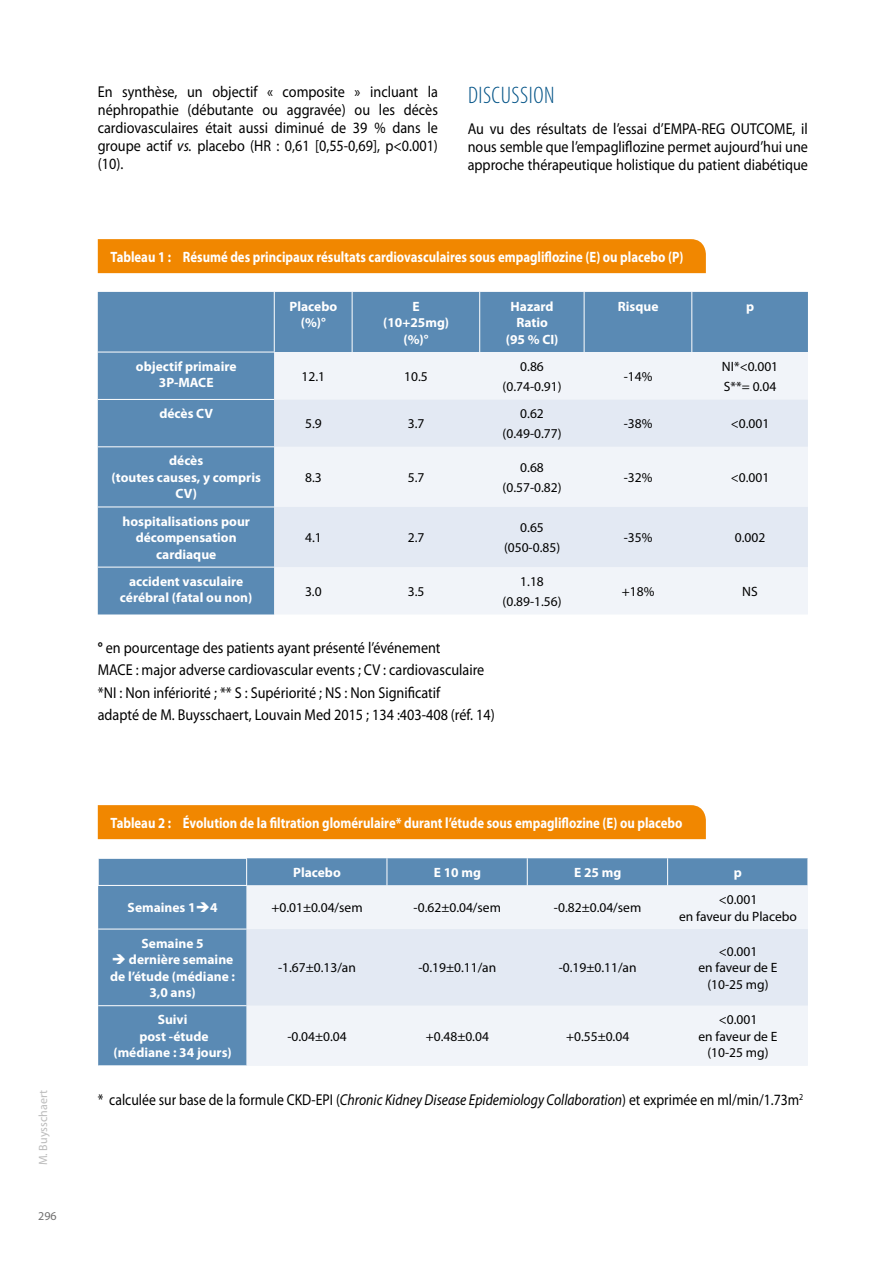
<style>
.page{position:relative;width:893px;height:1263px;background:#fff}
.page>*{position:absolute;margin:0;border:0;box-sizing:border-box;transform-origin:0 0}
.t1{font:300 condensed 24px "Myriad Pro";letter-spacing:.02em;color:#005286}
.t2{font:15.75px/18px "Myriad Pro";color:#000;text-align:justify;scale:.9 1}
.t3{font:15.75px "Myriad Pro";color:#000;scale:.87 1}
.t4{font:700 15px "Myriad Pro";color:#fff;scale:.85 1}
.t5{font:13.5px/20.2px "Myriad Pro";color:#000;text-align:center}
.t6{font:700 13.5px/16.5px "Myriad Pro";color:#fff;text-align:center}
.t7{font:12px "Myriad Pro";color:#bcbcbc}
.t8{font:12px "Myriad Pro";color:#706f6f}
.s1{font-style:italic}
.s2{font-weight:700}
</style>
<div class="page">
<div style="left:98px;top:239px;width:608px;height:34px;background:#f18700"></div>
<div style="left:98px;top:292px;width:710px;height:322px;background:#5a8ab4"></div>
<div style="left:274px;top:352px;width:534px;height:262px;background:#f1f4f9"></div>
<svg style="left:274px;top:399px;width:534px;height:168px;fill:#e3e9f3"></svg>
<hr style="left:98px;top:399px;width:176px;height:1px;background:#fff">
<hr style="left:98px;top:446px;width:176px;height:1px;background:#fff">
<hr style="left:98px;top:507px;width:176px;height:1px;background:#fff">
<hr style="left:98px;top:567px;width:176px;height:1px;background:#fff">
<hr style="left:352px;top:292px;width:1px;height:60px;background:#fff">
<hr style="left:479px;top:292px;width:1px;height:60px;background:#fff">
<hr style="left:584px;top:292px;width:1px;height:60px;background:#fff">
<hr style="left:691px;top:292px;width:1px;height:60px;background:#fff">
<hr style="left:98px;top:352px;width:177px;height:1px;background:#fff">
<hr style="left:274px;top:292px;width:1px;height:60px;background:#fff">
<div style="left:98px;top:805px;width:608px;height:34px;background:#f18700"></div>
<div style="left:98px;top:858px;width:709px;height:207px;background:#5a8ab4"></div>
<div style="left:247px;top:885px;width:561px;height:181px;background:#f1f4f9"></div>
<div style="left:247px;top:929px;width:561px;height:77px;background:#e3e9f3"></div>
<svg style="left:98px;top:859px;width:1px;height:26px"></svg>
<svg style="left:246px;top:859px;width:1px;height:26px"></svg>
<svg style="left:387px;top:858px;width:1px;height:27px"></svg>
<svg style="left:527px;top:858px;width:1px;height:27px"></svg>
<svg style="left:667px;top:858px;width:1px;height:27px"></svg>
<svg style="left:807px;top:858px;width:1px;height:27px"></svg>
<hr style="left:98px;top:858px;width:149px;height:1px;background:#fff">
<hr style="left:98px;top:885px;width:149px;height:1px;background:#fff">
<hr style="left:98px;top:929px;width:149px;height:1px;background:#fff">
<hr style="left:98px;top:1005px;width:149px;height:1px;background:#fff">
<p class="t7" style="left:36px;top:1165px;width:76px;rotate:-90deg">M. Buysschaert</p>
<p class="t8" style="left:38px;top:1209px;width:20px">296</p>
<p class="t2" style="left:98px;top:82px;width:379px">En synthèse, un objectif « composite » incluant la néphropathie (débutante ou aggravée) ou les décès cardiovasculaires était aussi diminué de 39 % dans le groupe actif <span class="s1">vs.</span> placebo (HR : 0,61 [0,55-0,69], p&lt;0.001) (10).</p>
<h1 class="t1" style="left:468px;top:82px;width:88px">DISCUSSION</h1>
<p class="t2" style="left:468px;top:119px;width:379px">Au vu des résultats de l’essai d’EMPA-REG OUTCOME, il nous semble que l’empagliflozine permet aujourd’hui une approche thérapeutique holistique du patient diabétique</p>
<p class="t4" style="left:111px;top:247px;width:675px">Tableau 1 : Résumé des principaux résultats cardiovasculaires sous empagliflozine (E) ou placebo (P)</p>
<p class="t6" style="left:290px;top:297px;width:49px">Placebo (%)°</p>
<p class="t6" style="left:383px;top:297px;width:68px">E (10+25mg) (%)°</p>
<p class="t6" style="left:506px;top:297px;width:54px">Hazard<br>Ratio (95 % CI)</p>
<p class="t6" style="left:618px;top:297px;width:42px">Risque</p>
<p class="t6" style="left:746px;top:297px;width:10px">p</p>
<p class="t6" style="left:159px;top:357px;width:79px;text-align:left;text-indent:-23px">objectif primaire<br>3P-MACE</p>
<p class="t5" style="left:302px;top:366px;width:25px">12.1</p>
<p class="t5" style="left:404px;top:366px;width:25px">10.5</p>
<p class="t5" style="left:503px;top:356px;width:60px">0.86 (0.74-0.91)</p>
<p class="t5" style="left:624px;top:366px;width:30px">-14%</p>
<p class="t5" style="left:722px;top:356px;width:58px;text-align:left">NI*&lt;0.001<br>S**= 0.04</p>
<p class="t6" style="left:159px;top:405px;width:55px">décès CV</p>
<p class="t5" style="left:305px;top:413px;width:18px">5.9</p>
<p class="t5" style="left:408px;top:413px;width:18px">3.7</p>
<p class="t5" style="left:503px;top:403px;width:60px">0.62 (0.49-0.77)</p>
<p class="t5" style="left:624px;top:413px;width:30px">-38%</p>
<p class="t5" style="left:731px;top:413px;width:40px">&lt;0.001</p>
<p class="t6" style="left:112px;top:452px;width:151px">décès<br>(toutes causes, y compris<br>CV)</p>
<p class="t5" style="left:305px;top:467px;width:18px">8.3</p>
<p class="t5" style="left:408px;top:467px;width:18px">5.7</p>
<p class="t5" style="left:503px;top:457px;width:60px">0.68 (0.57-0.82)</p>
<p class="t5" style="left:624px;top:467px;width:30px">-32%</p>
<p class="t5" style="left:731px;top:467px;width:40px">&lt;0.001</p>
<p class="t6" style="left:122px;top:512px;width:129px">hospitalisations pour décompensation cardiaque</p>
<p class="t5" style="left:305px;top:527px;width:18px">4.1</p>
<p class="t5" style="left:408px;top:527px;width:18px">2.7</p>
<p class="t5" style="left:504px;top:517px;width:58px">0.65 (050-0.85)</p>
<p class="t5" style="left:624px;top:527px;width:30px">-35%</p>
<p class="t5" style="left:735px;top:527px;width:32px">0.002</p>
<p class="t6" style="left:120px;top:572px;width:134px">accident vasculaire cérébral (fatal ou non)</p>
<p class="t5" style="left:305px;top:581px;width:18px">3.0</p>
<p class="t5" style="left:408px;top:581px;width:18px">3.5</p>
<p class="t5" style="left:503px;top:571px;width:60px">1.18 (0.89-1.56)</p>
<p class="t5" style="left:622px;top:581px;width:34px">+18%</p>
<p class="t5" style="left:742px;top:581px;width:17px">NS</p>
<p class="t2" style="left:98px;top:636px;width:443px;line-height:22.2px;text-align:left"><span class="s2">°</span> en pourcentage des patients ayant présenté l’événement<br>MACE : major adverse cardiovascular events ; CV : cardiovasculaire *NI : Non infériorité ; ** S : Supériorité ; NS : Non Significatif<br>adapté de M. Buysschaert, Louvain Med 2015 ; 134 :403-408 (réf. 14)</p>
<p class="t4" style="left:111px;top:813px;width:674px">Tableau 2 : Évolution de la filtration glomérulaire* durant l’étude sous empagliflozine (E) ou placebo</p>
<p class="t6" style="left:293px;top:864px;width:49px">Placebo</p>
<p class="t6" style="left:434px;top:864px;width:49px">E 10 mg</p>
<p class="t6" style="left:574px;top:864px;width:49px">E 25 mg</p>
<p class="t6" style="left:734px;top:864px;width:10px">p</p>
<p class="t6" style="left:128px;top:899px;width:91px">Semaines 1➔4</p>
<p class="t5" style="left:271px;top:897px;width:93px">+0.01±0.04/sem</p>
<p class="t5" style="left:414px;top:897px;width:89px">-0.62±0.04/sem</p>
<p class="t5" style="left:554px;top:897px;width:89px">-0.82±0.04/sem</p>
<p class="t5" style="left:679px;top:891px;width:119px;line-height:16.5px">&lt;0.001<br>en faveur du Placebo</p>
<p class="t6" style="left:142px;top:934px;width:64px">Semaine 5</p>
<p class="t6" style="left:110px;top:951px;width:126px">➔ dernière semaine de l’étude (médiane :<br>3,0 ans)</p>
<p class="t5" style="left:278px;top:957px;width:79px">-1.67±0.13/an</p>
<p class="t5" style="left:418px;top:957px;width:79px">-0.19±0.11/an</p>
<p class="t5" style="left:559px;top:957px;width:79px">-0.19±0.11/an</p>
<p class="t5" style="left:698px;top:943px;width:81px;line-height:16.5px">&lt;0.001<br>en faveur de E (10-25 mg)</p>
<p class="t6" style="left:113px;top:1011px;width:120px">Suivi<br>post -étude (médiane : 34 jours)</p>
<p class="t5" style="left:698px;top:1011px;width:81px;line-height:16.5px">&lt;0.001<br>en faveur de E (10-25 mg)</p>
<p class="t3" style="left:98px;top:1090px;width:812px">* calculée sur base de la formule CKD-EPI (<span class="s1">Chronic Kidney Disease Epidemiology Collaboration</span>) et exprimée en ml/min/1.73m<sup>2</sup></p>
<p class="t5" style="left:287px;top:1026px;width:61px">-0.04±0.04</p>
<p class="t5" style="left:426px;top:1026px;width:65px">+0.48±0.04</p>
<p class="t5" style="left:566px;top:1026px;width:65px">+0.55±0.04</p>
</div>
